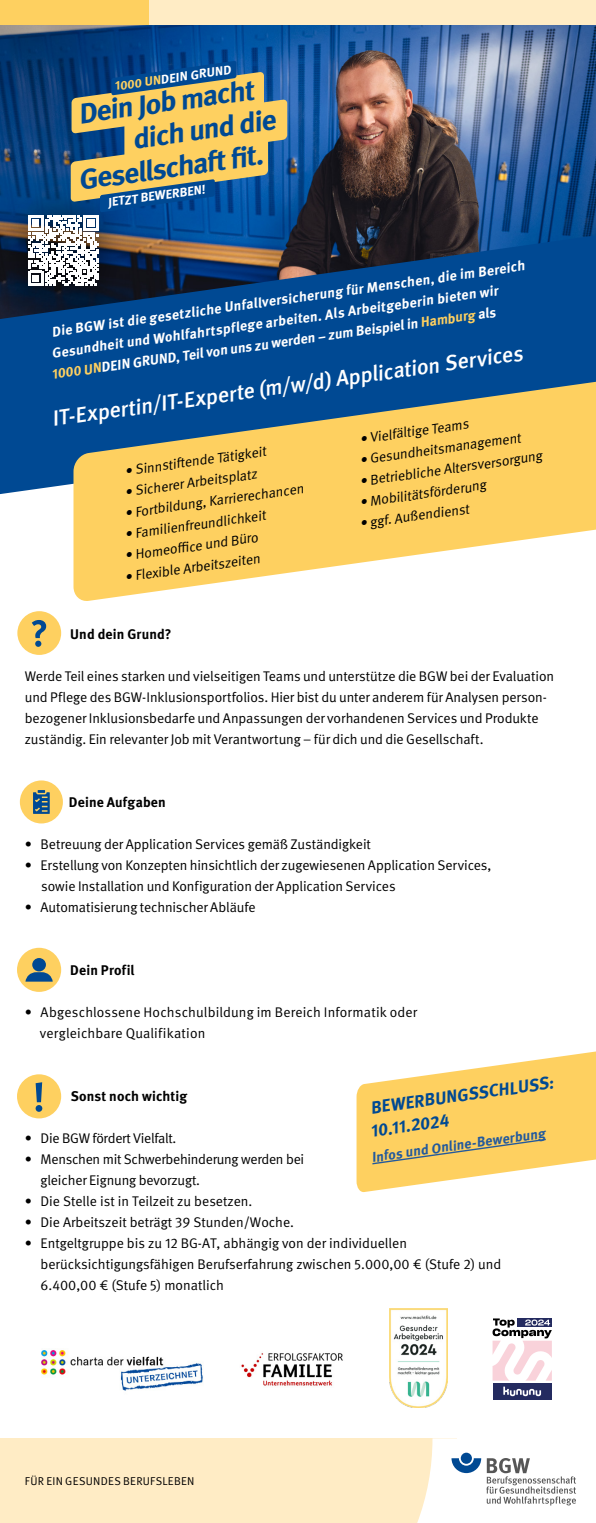
<style>
.page{position:relative;width:596px;height:1523px;background:#fff}
.page>*{position:absolute;margin:0;border:0;box-sizing:border-box;transform-origin:0 0}
.t1{font:700 28.35px "DGUV Meta";color:#004993;scale:1.04 1}
.t2{font:500 21.7px "DGUV Meta";color:#fff}
.t3{font:700 17.5px/22.8px "DGUV Meta";color:#004993}
.t4{font:14px/21px "DGUV Meta";letter-spacing:-.005em;color:#000}
.t5{font:700 14px/21px "DGUV Meta";color:#fff}
.t6{font:700 14px "DGUV Meta";letter-spacing:.01em;color:#000}
.t7{font:700 14px "DGUV Meta";color:#245a9c}
.t8{font:700 12.6px "DGUV Meta";color:#fff;scale:1.04 1}
.t9{font:11.38px "DGUV Meta";letter-spacing:.025em;color:#000}
.s1{color:#fed060}
</style>
<div class="page">
<svg style="left:356px;top:1051px;width:239px;height:141px"></svg>
<div style="left:492px;top:1383px;width:59px;height:17px;background:#242b60"></div>
<svg style="left:503px;top:1387px;width:37px;height:9px"></svg>
<svg style="left:492px;top:1318px;width:59px;height:63px"></svg>
<img style="left:0;top:25px;width:595px;height:198px">
<svg style="left:0;top:183px;width:28px;height:40px"></svg>
<svg style="left:0;top:223px;width:595px;height:271px;background:#064381"></svg>
<svg style="left:73px;top:371px;width:522px;height:230px;background:#c8ba82"></svg>
<svg style="left:28px;top:61px;width:259px;height:225px;background:#707e7a"></svg>
<div style="left:0;top:1438px;width:456px;height:85px;background:#ffecc5"></div>
<svg style="left:417px;top:1438px;width:159px;height:85px"></svg>
<div style="left:149px;top:0;width:446px;height:25px;background:#ffecc5"></div>
<div style="left:0;top:0;width:149px;height:25px;background:#fed060"></div>
<div style="left:17px;top:948px;width:44px;height:44px;background:#fed060;border-radius:50%"></div>
<div style="left:32px;top:958px;width:14px;height:13px;background:#004993;border-radius:50%"></div>
<svg style="left:25px;top:972px;width:28px;height:10px"></svg>
<div style="left:20px;top:780px;width:43px;height:43px;background:#fed060;border-radius:50%"></div>
<svg style="left:33px;top:790px;width:17px;height:24px"></svg>
<div style="left:17px;top:1074px;width:44px;height:44px;background:#fed060;border-radius:50%"></div>
<svg style="left:36px;top:1082px;width:6px;height:30px"></svg>
<img style="left:241px;top:1353px;width:102px;height:33px">
<img style="left:41px;top:1350px;width:162px;height:41px">
<img style="left:389px;top:1308px;width:58px;height:99px">
<div style="left:17px;top:611px;width:44px;height:44px;background:#fed060;border-radius:50%"></div>
<svg style="left:32px;top:620px;width:14px;height:27px"></svg>
<p class="t8" style="left:113px;top:79px;width:114px;rotate:-8deg"><span class="s1">1000 UN</span>DEIN GRUND</p>
<h1 class="t1" style="left:76px;top:97px;width:172px;rotate:-8deg">Dein Job macht</h1>
<h1 class="t1" style="left:130px;top:123px;width:140px;rotate:-8deg">dich und die</h1>
<h1 class="t1" style="left:76px;top:164px;width:181px;rotate:-8deg">Gesellschaft fi t.</h1>
<p class="t8" style="left:107px;top:195px;width:96px;rotate:-8deg">JETZT BEWERBEN!</p>
<p class="t5" style="left:44px;top:323px;width:484px;text-indent:6px;rotate:-8deg">Die BGW ist die gesetzliche Unfallversicherung für Menschen, die im Bereich<br>Gesundheit und Wohlfahrtspflege arbeiten. Als Arbeitgeberin bieten wir<br><span class="s1">1000 UN</span>DEIN GRUND, Teil von uns zu werden – zum Beispiel in <span class="s1">Hamburg</span> als</p>
<h2 class="t2" style="left:50px;top:406px;width:476px;rotate:-8deg">IT-Expertin/IT-Experte (m/w/d) Application Services</h2>
<p class="t4" style="left:124px;top:461px;width:143px;rotate:-8deg">• Sinnstift ende Tätigkeit</p>
<p class="t4" style="left:358px;top:429px;width:111px;rotate:-8deg">• Vielfältige Teams</p>
<p class="t4" style="left:358px;top:450px;width:164px;rotate:-8deg">• Gesundheitsmanagement</p>
<p class="t4" style="left:358px;top:471px;width:185px;rotate:-8deg">• Betriebliche Altersversorgung</p>
<p class="t4" style="left:358px;top:492px;width:129px;rotate:-8deg">• Mobilitätsförderung</p>
<p class="t4" style="left:358px;top:513px;width:112px;rotate:-8deg">• ggf. Außendienst</p>
<p class="t4" style="left:124px;top:482px;width:134px;rotate:-8deg">• Sicherer Arbeitsplatz</p>
<p class="t4" style="left:124px;top:503px;width:181px;rotate:-8deg">• Fortbildung, Karrierechancen</p>
<p class="t4" style="left:124px;top:524px;width:143px;rotate:-8deg">• Familienfreundlichkeit</p>
<p class="t4" style="left:124px;top:546px;width:135px;rotate:-8deg">• Homeoffi ce und Büro</p>
<p class="t4" style="left:124px;top:567px;width:137px;rotate:-8deg">• Flexible Arbeitszeiten</p>
<p class="t6" style="left:70px;top:626px;width:103px">Und dein Grund?</p>
<p class="t4" style="left:25px;top:666px;width:530px">Werde Teil eines starken und vielseitigen Teams und unterstütze die BGW bei der Evaluation und Pflege des BGW-Inklusionsportfolios. Hier bist du unter anderem für Analysen person&shy;bezogener Inklusionsbedarfe und Anpassungen der vorhandenen Services und Produkte zuständig. Ein relevanter Job mit Verantwortung – für dich und die Gesellschaft.</p>
<p class="t6" style="left:69px;top:794px;width:98px">Deine Aufgaben</p>
<p class="t4" style="left:25px;top:834px;width:347px">• Betreuung der Application Services gemäß Zuständigkeit</p>
<p class="t4" style="left:41px;top:855px;width:451px;text-indent:-16px">• Erstellung von Konzepten hinsichtlich der zugewiesenen Application Services, sowie Installation und Konfiguration der Application Services</p>
<p class="t4" style="left:25px;top:897px;width:232px">• Automatisierung technischer Abläufe</p>
<p class="t6" style="left:70px;top:962px;width:66px">Dein Profil</p>
<p class="t4" style="left:40px;top:1002px;width:378px;text-indent:-15px">• Abgeschlossene Hochschulbildung im Bereich Informatik oder vergleichbare Qualifikation</p>
<p class="t3" style="left:365px;top:1098px;width:189px;rotate:-8deg">BEWERBUNGSSCHLUSS:<br>10.11.2024</p>
<p class="t6" style="left:71px;top:1088px;width:118px">Sonst noch wichtig</p>
<p class="t4" style="left:25px;top:1128px;width:153px">• Die BGW fördert Vielfalt.</p>
<p class="t4" style="left:41px;top:1149px;width:265px;text-indent:-16px">• Menschen mit Schwerbehinderung werden bei gleicher Eignung bevorzugt.</p>
<p class="t4" style="left:25px;top:1191px;width:229px">• Die Stelle ist in Teilzeit zu besetzen.</p>
<p class="t4" style="left:25px;top:1212px;width:270px">• Die Arbeitszeit beträgt 39 Stunden/Woche.</p>
<p class="t4" style="left:41px;top:1233px;width:462px;text-indent:-16px">• Entgeltgruppe bis zu 12 BG-AT, abhängig von der individuellen berücksichtigungsfähigen Berufserfahrung zwischen 5.000,00 € (Stufe 2) und<br>6.400,00 € (Stufe 5) monatlich</p>
<p class="t7" style="left:370px;top:1149px;width:176px;rotate:-8deg">Infos und Online-Bewerbung</p>
<p class="t9" style="left:25px;top:1474px;width:171px">FÜR EIN GESUNDES BERUFSLEBEN</p>
</div>
